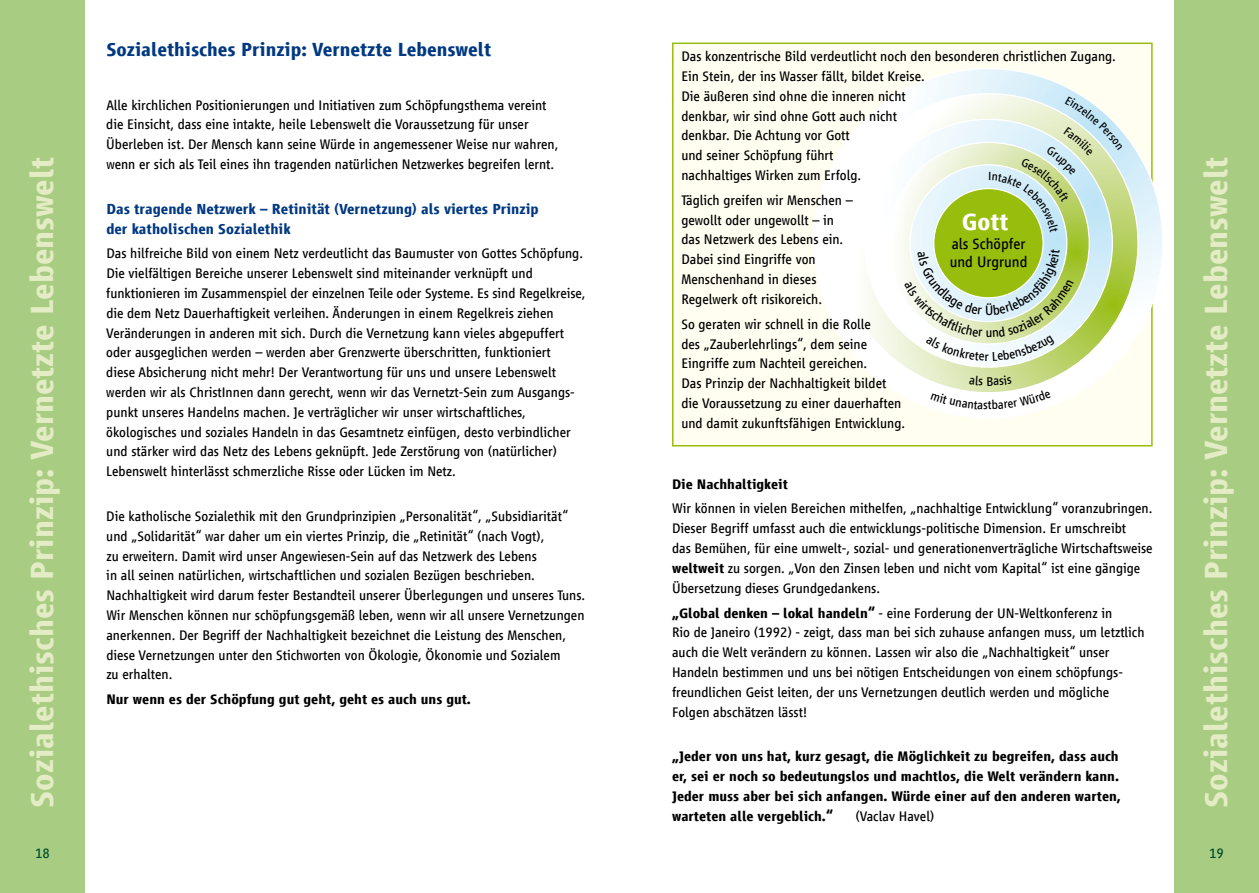
<style>
.page{position:relative;width:1259px;height:893px;background:#fff}
.page>*{position:absolute;margin:0;border:0;box-sizing:border-box;transform-origin:0 0}
.t1{font:700 33px "Vialog LT Com";color:#e3ecc4}
.t2{font:700 24.6px "Vialog LT Com";color:#fff}
.t3{font:700 19.5px "Vialog LT Com";color:#003882}
.t4{font:15.6px/18.6px "Vialog LT Com";color:#000}
.t5{font:700 15px/19.8px "Vialog LT Com";color:#003882}
.t6{font:14.25px/19.8px "Vialog LT Com";color:#000}
.t7{font:700 14.25px/19.8px "Vialog LT Com";color:#000}
.t8{font:14.25px "Vialog LT Com";color:#004b2d}
.s1{font-weight:700}
</style>
<div class="page">
<div style="left:0;top:0;width:85px;height:893px;background:#a8cd82"></div>
<div style="left:1174px;top:0;width:85px;height:893px;background:#a8cd82"></div>
<div style="left:673px;top:43px;width:479px;height:403px;background:#fffef1"></div>
<div style="left:672px;top:43px;width:480px;height:403px;border:2px solid #97be0d"></div>
<svg style="left:814px;top:69px;width:349px;height:349px"></svg>
<svg style="left:839px;top:94px;width:299px;height:299px"></svg>
<svg style="left:864px;top:119px;width:248px;height:248px"></svg>
<svg style="left:887px;top:142px;width:202px;height:202px"></svg>
<svg style="left:910px;top:165px;width:156px;height:157px;background:#e1f2fb"></svg>
<div style="left:933px;top:189px;width:110px;height:109px;background:#97be0d;border-radius:50%"></div>
<svg style="left:904px;top:249px;width:169px;height:112px"></svg>
<svg style="left:930px;top:375px;width:121px;height:34px"></svg>
<svg style="left:989px;top:96px;width:133px;height:136px"></svg>
<h3 class="t3" style="left:106px;top:39px;width:386px">Sozialethisches Prinzip: Vernetzte Lebenswelt</h3>
<p class="t6" style="left:106px;top:95px;width:454px">Alle kirchlichen Positionierungen und Initiativen zum Schöpfungsthema vereint die Einsicht, dass eine intakte, heile Lebenswelt die Voraussetzung für unser Überleben ist. Der Mensch kann seine Würde in angemessener Weise nur wahren, wenn er sich als Teil eines ihn tragenden natürlichen Netzwerkes begreifen lernt.</p>
<p class="t5" style="left:106px;top:199px;width:434px">Das tragende Netzwerk – Retinität (Vernetzung) als viertes Prinzip der katholischen Sozialethik</p>
<p class="t6" style="left:106px;top:244px;width:481px">Das hilfreiche Bild von einem Netz verdeutlicht das Baumuster von Gottes Schöpfung.<br>Die vielfältigen Bereiche unserer Lebenswelt sind miteinander verknüpft und funktionieren im Zusammenspiel der einzelnen Teile oder Systeme. Es sind Regelkreise, die dem Netz Dauerhaftigkeit verleihen. Änderungen in einem Regelkreis ziehen Veränderungen in anderen mit sich. Durch die Vernetzung kann vieles abgepuffert oder ausgeglichen werden – werden aber Grenzwerte überschritten, funktioniert<br>diese Absicherung nicht mehr! Der Verantwortung für uns und unsere Lebenswelt werden wir als ChristInnen dann gerecht, wenn wir das Vernetzt-Sein zum Ausgangs&shy;punkt unseres Handelns machen. Je verträglicher wir unser wirtschaftliches, ökologisches und soziales Handeln in das Gesamtnetz einfügen, desto verbindlicher und stärker wird das Netz des Lebens geknüpft. Jede Zerstörung von (natürlicher)<br>Lebenswelt hinterlässt schmerzliche Risse oder Lücken im Netz.</p>
<p class="t6" style="left:106px;top:506px;width:480px">Die katholische Sozialethik mit den Grundprinzipien „Personalität“, „Subsidiarität“ und „Solidarität“ war daher um ein viertes Prinzip, die „Retinität“ (nach Vogt),<br>zu erweitern. Damit wird unser Angewiesen-Sein auf das Netzwerk des Lebens<br>in all seinen natürlichen, wirtschaftlichen und sozialen Bezügen beschrieben.<br>Nachhaltigkeit wird darum fester Bestandteil unserer Überlegungen und unseres Tuns.<br>Wir Menschen können nur schöpfungsgemäß leben, wenn wir all unsere Vernetzungen anerkennen. Der Begriff der Nachhaltigkeit bezeichnet die Leistung des Menschen, diese Vernetzungen unter den Stichworten von Ökologie, Ökonomie und Sozialem<br>zu erhalten.</p>
<p class="t7" style="left:106px;top:690px;width:366px">Nur wenn es der Schöpfung gut geht, geht es auch uns gut.</p>
<p class="t6" style="left:681px;top:47px;width:436px">Das konzentrische Bild verdeutlicht noch den besonderen christlichen Zugang.<br>Ein Stein, der ins Wasser fällt, bildet Kreise.<br>Die äußeren sind ohne die inneren nicht<br>denkbar, wir sind ohne Gott auch nicht<br>denkbar. Die Achtung vor Gott<br>und seiner Schöpfung führt<br>nachhaltiges Wirken zum Erfolg.</p>
<p class="t6" style="left:681px;top:190px;width:173px">Täglich greifen wir Menschen – gewollt oder ungewollt – in das Netzwerk des Lebens ein.<br>Dabei sind Eingriffe von<br>Menschenhand in dieses<br>Regelwerk oft risikoreich.</p>
<p class="t6" style="left:681px;top:314px;width:225px">So geraten wir schnell in die Rolle<br>des „Zauberlehrlings“, dem seine Eingriffe zum Nachteil gereichen.<br>Das Prinzip der Nachhaltigkeit bildet die Voraussetzung zu einer dauerhaften und damit zukunftsfähigen Entwicklung.</p>
<h1 class="t1" style="left:24px;top:808px;width:653px;rotate:-90deg">Sozialethisches Prinzip: Vernetzte Lebenswelt</h1>
<h1 class="t1" style="left:1198px;top:808px;width:653px;rotate:-90deg">Sozialethisches Prinzip: Vernetzte Lebenswelt</h1>
<h2 class="t2" style="left:962px;top:208px;width:48px">Gott</h2>
<p class="t4" style="left:949px;top:234px;width:79px">als Schöpfer und Urgrund</p>
<p class="t7" style="left:672px;top:474px;width:117px">Die Nachhaltigkeit</p>
<p class="t6" style="left:672px;top:499px;width:482px">Wir können in vielen Bereichen mithelfen, „nachhaltige Entwicklung“ voranzubringen.<br>Dieser Begriff umfasst auch die entwicklungs-politische Dimension. Er umschreibt<br>das Bemühen, für eine umwelt-, sozial- und generationenverträgliche Wirtschaftsweise <span class="s1">weltweit</span> zu sorgen. „Von den Zinsen leben und nicht vom Kapital“ ist eine gängige Übersetzung dieses Grundgedankens.</p>
<p class="t6" style="left:672px;top:603px;width:474px"><span class="s1">„Global denken – lokal handeln“</span> - eine Forderung der UN-Weltkonferenz in<br>Rio de Janeiro (1992) - zeigt, dass man bei sich zuhause anfangen muss, um letztlich auch die Welt verändern zu können. Lassen wir also die „Nachhaltigkeit“ unser Handeln bestimmen und uns bei nötigen Entscheidungen von einem schöpfungs&shy;freundlichen Geist leiten, der uns Vernetzungen deutlich werden und mögliche Folgen abschätzen lässt!</p>
<p class="t7" style="left:672px;top:747px;width:450px">„Jeder von uns hat, kurz gesagt, die Möglichkeit zu begreifen, dass auch er, sei er noch so bedeutungslos und machtlos, die Welt verändern kann.<br>Jeder muss aber bei sich anfangen. Würde einer auf den anderen warten, warteten alle vergeblich.“</p>
<p class="t6" style="left:855px;top:806px;width:80px">(Vaclav Havel)</p>
<p class="t8" style="left:35px;top:845px;width:16px">18</p>
<p class="t8" style="left:1209px;top:845px;width:15px">19</p>
</div>
